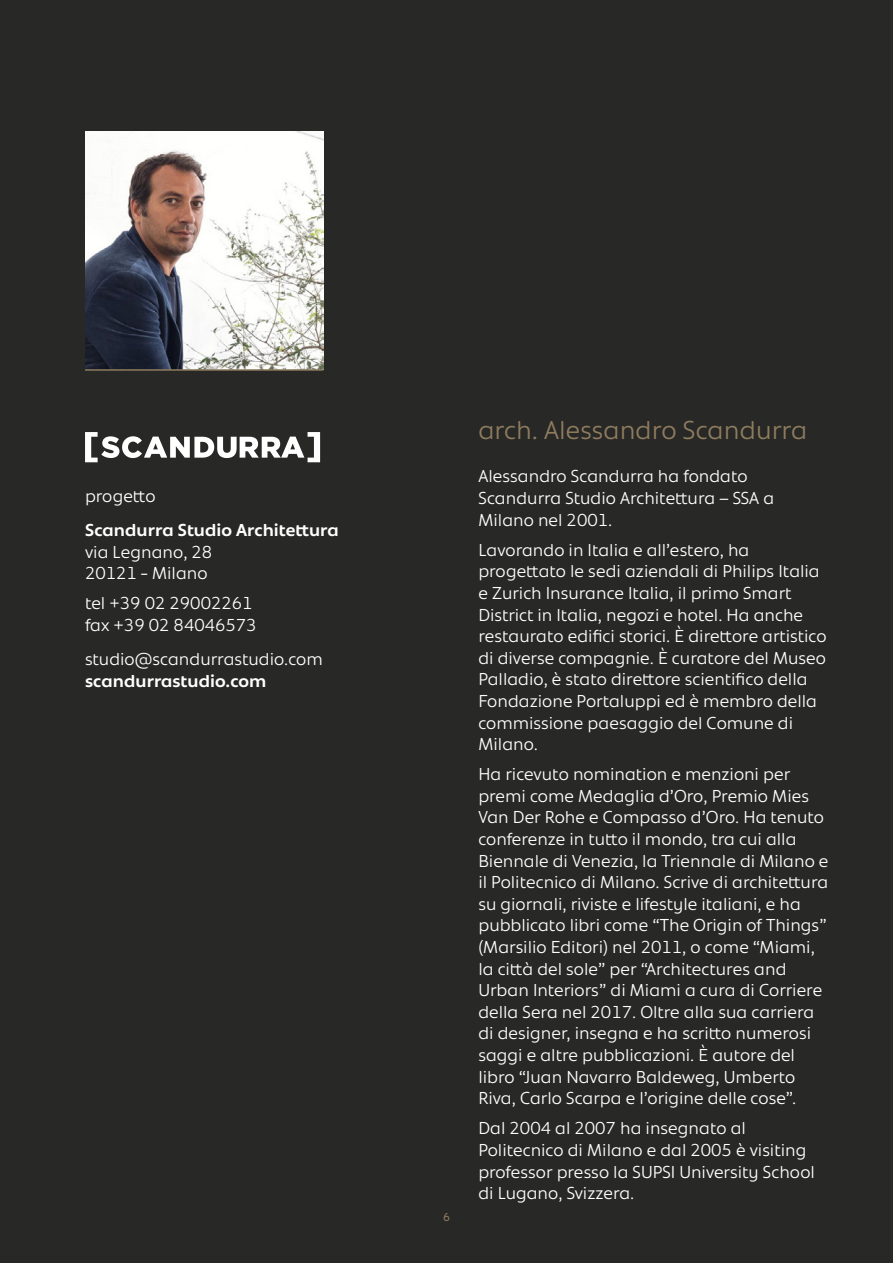
<style>
.page{position:relative;width:893px;height:1263px;background:#282827}
.page>*{position:absolute;margin:0;border:0;box-sizing:border-box;transform-origin:0 0}
.t1{font:300 27px "Bonnie";color:#8e7c5f}
.t2{font:300 18px/21.6px "Bonnie";color:#fff}
.t3{font:600 18px "Bonnie";color:#fff}
.t4{font:12px "Bonnie";color:#8e7c5f}
</style>
<div class="page">
<p class="t2" style="left:85px;top:485px;width:72px">progetto</p>
<p class="t3" style="left:85px;top:518px;width:255px">Scandurra Studio Architettura</p>
<p class="t2" style="left:85px;top:541px;width:129px">via Legnano, 28<br>20121 - Milano</p>
<p class="t2" style="left:85px;top:592px;width:173px">tel +39 02 29002261 fax +39 02 84046573</p>
<p class="t2" style="left:85px;top:648px;width:239px">studio@scandurrastudio.com</p>
<p class="t3" style="left:85px;top:668px;width:183px">scandurrastudio.com</p>
<p class="t4" style="left:443px;top:1209px;width:8px">6</p>
<h1 class="t1" style="left:478px;top:412px;width:330px">arch. Alessandro Scandurra</h1>
<p class="t2" style="left:478px;top:466px;width:297px">Alessandro Scandurra ha fondato<br>Scandurra Studio Architettura – SSA a<br>Milano nel 2001.</p>
<p class="t2" style="left:478px;top:539px;width:350px">Lavorando in Italia e all’estero, ha progettato le sedi aziendali di Philips Italia e Zurich Insurance Italia, il primo Smart District in Italia, negozi e hotel. Ha anche restaurato edifici storici. È direttore artistico di diverse compagnie. È curatore del Museo Palladio, è stato direttore scientifico della Fondazione Portaluppi ed è membro della commissione paesaggio del Comune di Milano.</p>
<p class="t2" style="left:478px;top:763px;width:352px">Ha ricevuto nomination e menzioni per premi come Medaglia d’Oro, Premio Mies Van Der Rohe e Compasso d’Oro. Ha tenuto conferenze in tutto il mondo, tra cui alla Biennale di Venezia, la Triennale di Milano e il Politecnico di Milano. Scrive di architettura su giornali, riviste e lifestyle italiani, e ha pubblicato libri come “The Origin of Things” (Marsilio Editori) nel 2011, o come “Miami, la città del sole” per “Architectures and Urban Interiors” di Miami a cura di Corriere della Sera nel 2017. Oltre alla sua carriera di designer, insegna e ha scritto numerosi saggi e altre pubblicazioni. È autore del libro “Juan Navarro Baldeweg, Umberto Riva, Carlo Scarpa e l’origine delle cose”.</p>
<p class="t2" style="left:478px;top:1117px;width:338px">Dal 2004 al 2007 ha insegnato al Politecnico di Milano e dal 2005 è visiting professor presso la SUPSI University School di Lugano, Svizzera.</p>
</div>
